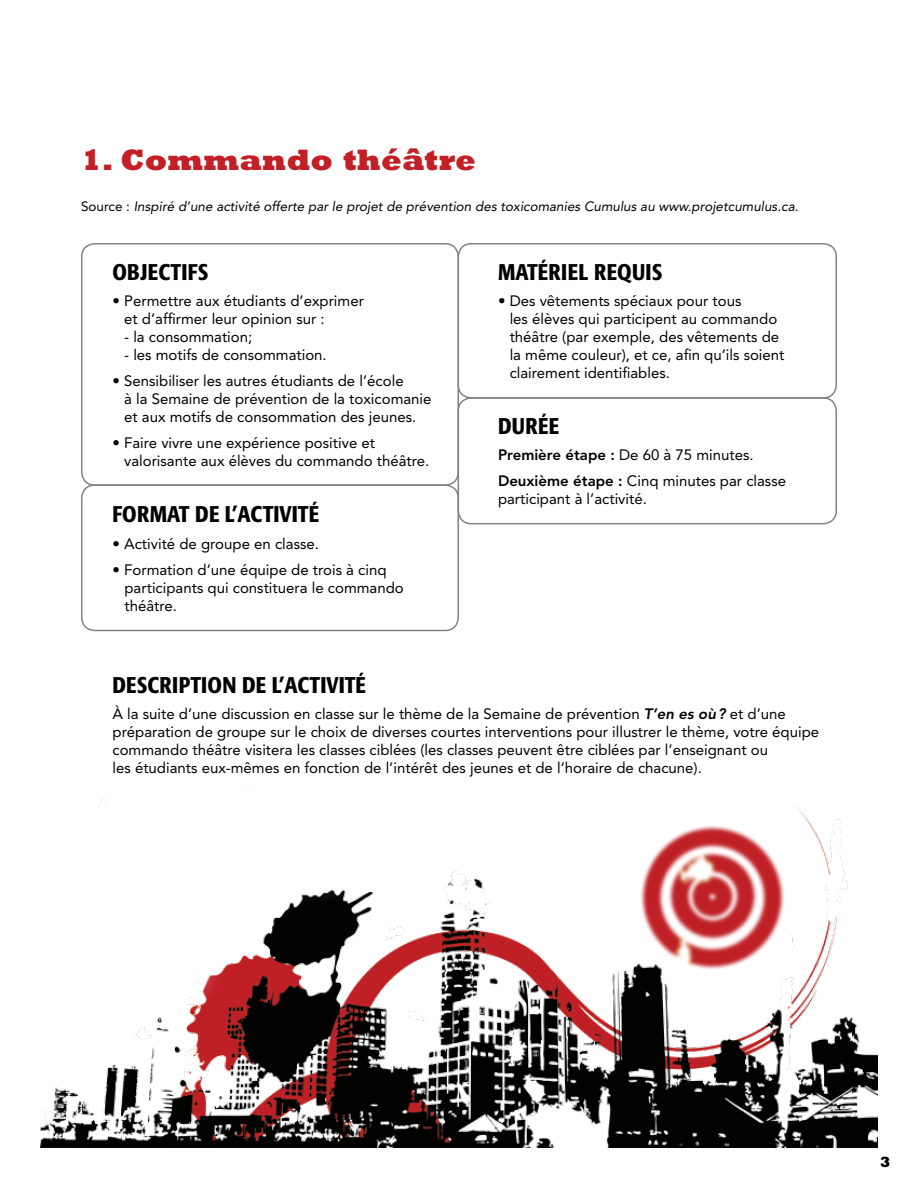
<style>
.page{position:relative;width:918px;height:1188px;background:#fff}
.page>*{position:absolute;margin:0;border:0;box-sizing:border-box;transform-origin:0 0}
.t1{font:800 30px "Rockwell";letter-spacing:.005em;color:#c12026}
.t2{font:500 condensed 22.5px "Formata";letter-spacing:.01em;color:#000}
.t3{font:15px/18px "Avenir";color:#000}
.t4{font:800 15px "Rockwell";color:#000}
.t5{font:italic 13.5px "Avenir";color:#000}
.s1{font-style:normal}
.s2{font-weight:800}
.s3{font-weight:800;font-style:italic}
</style>
<div class="page">
<div style="left:81px;top:243px;width:378px;height:243px;border:2px solid #808285;border-radius:13px"></div>
<div style="left:81px;top:484px;width:378px;height:147px;border:2px solid #808285;border-radius:13px"></div>
<div style="left:458px;top:243px;width:379px;height:156px;border:2px solid #808285;border-radius:13px"></div>
<div style="left:458px;top:397px;width:379px;height:127px;border:2px solid #808285;border-radius:13px"></div>
<img style="left:40px;top:787px;width:838px;height:361px">
<h1 class="t1" style="left:81px;top:141px;width:397px">1. Commando théâtre</h1>
<p class="t5" style="left:81px;top:199px;width:719px"><span class="s1">Source :</span> Inspiré d’une activité offerte par le projet de prévention des toxicomanies Cumulus au www.projetcumulus.ca.</p>
<h2 class="t2" style="left:112px;top:258px;width:98px">OBJECTIFS</h2>
<p class="t3" style="left:124px;top:292px;width:241px;text-indent:-12px">• Permettre aux étudiants d’exprimer et d’affirmer leur opinion sur :</p>
<p class="t3" style="left:124px;top:328px;width:130px">- la consommation;</p>
<p class="t3" style="left:124px;top:346px;width:204px">- les motifs de consommation.</p>
<p class="t3" style="left:124px;top:372px;width:309px;text-indent:-12px">• Sensibiliser les autres étudiants de l’école<br>à la Semaine de prévention de la toxicomanie et aux motifs de consommation des jeunes.</p>
<p class="t3" style="left:124px;top:434px;width:307px;text-indent:-12px">• Faire vivre une expérience positive et valorisante aux élèves du commando théâtre.</p>
<h2 class="t2" style="left:112px;top:501px;width:208px">FORMAT DE L’ACTIVITÉ</h2>
<p class="t3" style="left:112px;top:534px;width:208px">• Activité de groupe en classe.</p>
<p class="t3" style="left:124px;top:560px;width:281px;text-indent:-12px">• Formation d’une équipe de trois à cinq participants qui constituera le commando théâtre.</p>
<h2 class="t2" style="left:498px;top:258px;width:166px">MATÉRIEL REQUIS</h2>
<p class="t3" style="left:510px;top:292px;width:276px;text-indent:-12px">• Des vêtements spéciaux pour tous<br>les élèves qui participent au commando théâtre (par exemple, des vêtements de la même couleur), et ce, afin qu’ils soient clairement identifiables.</p>
<h2 class="t2" style="left:498px;top:412px;width:63px">DURÉE</h2>
<p class="t3" style="left:498px;top:441px;width:290px;line-height:26.1px"><span class="s2">Première étape :</span> De 60 à 75 minutes.<br><span class="s2">Deuxième étape :</span> Cinq minutes par classe</p>
<p class="t3" style="left:498px;top:490px;width:150px">participant à l’activité.</p>
<h2 class="t2" style="left:113px;top:672px;width:255px">DESCRIPTION DE L’ACTIVITÉ</h2>
<p class="t3" style="left:113px;top:705px;width:708px">À la suite d’une discussion en classe sur le thème de la Semaine de prévention <span class="s3">T’en es où?</span> et d’une préparation de groupe sur le choix de diverses courtes interventions pour illustrer le thème, votre équipe commando théâtre visitera les classes ciblées (les classes peuvent être ciblées par l’enseignant ou<br>les étudiants eux-mêmes en fonction de l’intérêt des jeunes et de l’horaire de chacune).</p>
<p class="t4" style="left:880px;top:1153px;width:12px">3</p>
</div>
